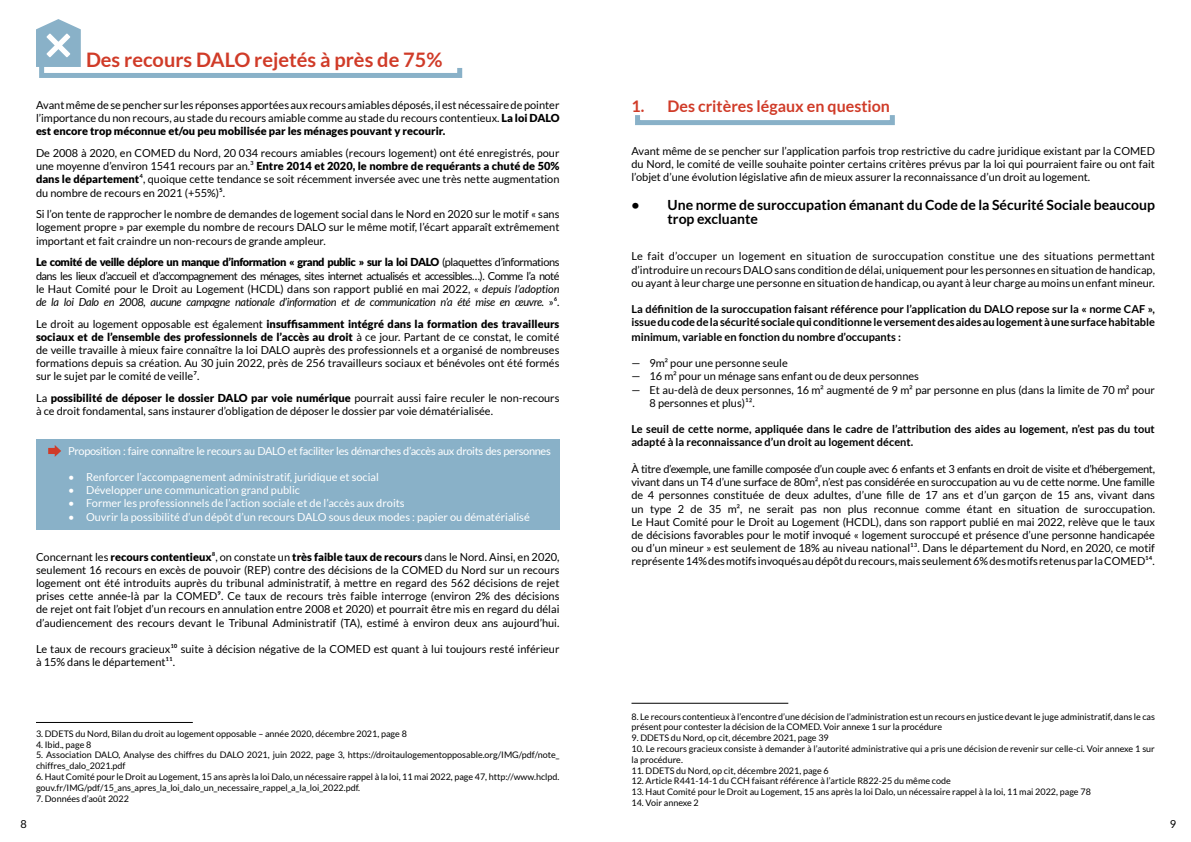
<style>
.page{position:relative;width:1191px;height:842px;background:#fff}
.page>*{position:absolute;margin:0;border:0;box-sizing:border-box;transform-origin:0 0}
.t1{font:700 20px "Lato";color:#d03b28}
.t2{font:700 16px "Lato";color:#d03b28}
.t3{font:700 14px/14px "Lato";color:#000}
.t4{font:11px/13.2px "Lato";color:#000;text-align:justify}
.t5{font:700 11px/13.2px "Lato";color:#000}
.t6{font:11px "Lato";color:#fff}
.t7{font:11px "Lato";letter-spacing:-.03em;color:#fff}
.t8{font:9px/10.8px "Lato";color:#000}
.s1{font-weight:900}
.s2{font-weight:500}
.s3{font-style:italic}
</style>
<div class="page">
<svg style="left:36px;top:19px;width:427px;height:59px"></svg>
<hr style="left:36px;top:722px;width:157px;height:1px;background:#000">
<div style="left:36px;top:439px;width:523px;height:90px;background:#89b1c8"></div>
<svg style="left:48px;top:445px;width:13px;height:12px"></svg>
<div style="left:635px;top:113px;width:260px;height:12px;border:5px solid #89b1c8"></div>
<hr style="left:631px;top:703px;width:157px;height:1px;background:#000">
<h1 class="t1" style="left:86px;top:48px;width:358px">Des recours DALO rejetés à près de 75%</h1>
<p class="t4" style="left:36px;top:98px;width:525px">Avant même de se pencher sur les réponses apportées aux recours amiables déposés, il est nécessaire de pointer l’importance du non recours, au stade du recours amiable comme au stade du recours contentieux. <span class="s1">La loi DALO est encore trop méconnue et/ou peu mobilisée par les ménages pouvant y recourir.</span></p>
<p class="t4" style="left:36px;top:146px;width:525px">De 2008 à 2020, en COMED du Nord, 20 034 recours amiables (recours logement) ont été enregistrés, pour une moyenne d’environ 1541 recours par an.³ <span class="s1">Entre 2014 et 2020, le nombre de requérants a chuté de 50% dans le département</span><span class="s2">⁴</span>, quoique cette tendance se soit récemment inversée avec une très nette augmentation du nombre de recours en 2021 (+55%)<span class="s2">⁵</span>.</p>
<p class="t4" style="left:36px;top:208px;width:525px">Si l’on tente de rapprocher le nombre de demandes de logement social dans le Nord en 2020 sur le motif « sans logement propre » par exemple du nombre de recours DALO sur le même motif, l’écart apparaît extrêmement important et fait craindre un non-recours de grande ampleur.</p>
<p class="t4" style="left:36px;top:256px;width:525px"><span class="s1">Le comité de veille déplore un manque d’information « grand public » sur la loi DALO</span> (plaquettes d’informations dans les lieux d’accueil et d’accompagnement des ménages, sites internet actualisés et accessibles…). Comme l’a noté le Haut Comité pour le Droit au Logement (HCDL) dans son rapport publié en mai 2022, « <span class="s3">depuis l’adoption de la loi Dalo en 2008, aucune campagne nationale d’information et de communication n’a été mise en œuvre.</span> »<span class="s2">⁶</span>.</p>
<p class="t4" style="left:36px;top:317px;width:525px">Le droit au logement opposable est également <span class="s1">insuffisamment intégré dans la formation des travailleurs sociaux et de l’ensemble des professionnels de l’accès au droit</span> à ce jour. Partant de ce constat, le comité de veille travaille à mieux faire connaître la loi DALO auprès des professionnels et a organisé de nombreuses formations depuis sa création. Au 30 juin 2022, près de 256 travailleurs sociaux et bénévoles ont été formés sur le sujet par le comité de veille<span class="s2">⁷</span>.</p>
<p class="t4" style="left:36px;top:391px;width:525px">La <span class="s1">possibilité de déposer le dossier DALO par voie numérique</span> pourrait aussi faire reculer le non-recours à ce droit fondamental, sans instaurer d’obligation de déposer le dossier par voie dématérialisée.</p>
<p class="t7" style="left:68px;top:444px;width:484px">Proposition : faire connaître le recours au DALO et faciliter les démarches d’accès aux droits des personnes</p>
<p class="t6" style="left:68px;top:471px;width:312px">• Renforcer l’accompagnement administratif, juridique et social</p>
<p class="t6" style="left:68px;top:484px;width:233px">• Développer une communication grand public</p>
<p class="t6" style="left:68px;top:497px;width:338px">• Former les professionnels de l’action sociale et de l’accès aux droits</p>
<p class="t6" style="left:68px;top:510px;width:463px">• Ouvrir la possibilité d’un dépôt d’un recours DALO sous deux modes : papier ou dématérialisé</p>
<p class="t4" style="left:36px;top:550px;width:525px">Concernant les <span class="s1">recours contentieux</span><span class="s2">⁸</span>, on constate un <span class="s1">très faible taux de recours</span> dans le Nord. Ainsi, en 2020, seulement 16 recours en excès de pouvoir (REP) contre des décisions de la COMED du Nord sur un recours logement ont été introduits auprès du tribunal administratif, à mettre en regard des 562 décisions de rejet prises cette année-là par la COMED<span class="s2">⁹</span>. Ce taux de recours très faible interroge (environ 2% des décisions de rejet ont fait l’objet d’un recours en annulation entre 2008 et 2020) et pourrait être mis en regard du délai d’audiencement des recours devant le Tribunal Administratif (TA), estimé à environ deux ans aujourd’hui.</p>
<p class="t4" style="left:36px;top:642px;width:525px">Le taux de recours gracieux¹<span class="s2">⁰</span> suite à décision négative de la COMED est quant à lui toujours resté inférieur à 15% dans le département¹¹.</p>
<p class="t8" style="left:36px;top:728px;width:372px">3. DDETS du Nord, Bilan du droit au logement opposable – année 2020, décembre 2021, page 8</p>
<p class="t8" style="left:36px;top:739px;width:57px">4. Ibid., page 8</p>
<p class="t8" style="left:36px;top:750px;width:525px">5. Association DALO, Analyse des chiffres du DALO 2021, juin 2022, page 3, https://droitaulogementopposable.org/IMG/pdf/note_ chiffres_dalo_2021.pdf</p>
<p class="t8" style="left:36px;top:771px;width:525px">6. Haut Comité pour le Droit au Logement, 15 ans après la loi Dalo, un nécessaire rappel à la loi, 11 mai 2022, page 47, http://www.hclpd. gouv.fr/IMG/pdf/15_ans_apres_la_loi_dalo_un_necessaire_rappel_a_la_loi_2022.pdf.</p>
<p class="t8" style="left:36px;top:793px;width:94px">7. Données d’août 2022</p>
<h2 class="t2" style="left:631px;top:97px;width:260px">1. Des critères légaux en question</h2>
<p class="t4" style="left:631px;top:144px;width:525px">Avant même de se pencher sur l’application parfois trop restrictive du cadre juridique existant par la COMED du Nord, le comité de veille souhaite pointer certains critères prévus par la loi qui pourraient faire ou ont fait l’objet d’une évolution législative afin de mieux assurer la reconnaissance d’un droit au logement.</p>
<p class="t3" style="left:667px;top:197px;width:489px;text-indent:-36px">• Une norme de suroccupation émanant du Code de la Sécurité Sociale beaucoup trop excluante</p>
<p class="t4" style="left:631px;top:250px;width:525px">Le fait d’occuper un logement en situation de suroccupation constitue une des situations permettant d’introduire un recours DALO sans condition de délai, uniquement pour les personnes en situation de handicap, ou ayant à leur charge une personne en situation de handicap, ou ayant à leur charge au moins un enfant mineur.</p>
<p class="t5" style="left:631px;top:302px;width:525px">La définition de la suroccupation faisant référence pour l’application du DALO repose sur la « norme CAF », issue du code de la sécurité sociale qui conditionne le versement des aides au logement à une surface habitable</p>
<p class="t5" style="left:631px;top:330px;width:271px">minimum, variable en fonction du nombre d’occupants :</p>
<p class="t4" style="left:631px;top:357px;width:158px">— 9m² pour une personne seule</p>
<p class="t4" style="left:631px;top:370px;width:289px">— 16 m² pour un ménage sans enfant ou de deux personnes</p>
<p class="t4" style="left:649px;top:383px;width:507px;text-indent:-18px">— Et au-delà de deux personnes, 16 m² augmenté de 9 m² par personne en plus (dans la limite de 70 m² pour<br>8 personnes et plus)¹².</p>
<p class="t5" style="left:631px;top:422px;width:525px">Le seuil de cette norme, appliquée dans le cadre de l’attribution des aides au logement, n’est pas du tout adapté à la reconnaissance d’un droit au logement décent.</p>
<p class="t4" style="left:631px;top:462px;width:525px">À titre d’exemple, une famille composée d’un couple avec 6 enfants et 3 enfants en droit de visite et d’hébergement, vivant dans un T4 d’une surface de 80m², n’est pas considérée en suroccupation au vu de cette norme. Une famille de 4 personnes constituée de deux adultes, d’une fille de 17 ans et d’un garçon de 15 ans, vivant dans un type 2 de 35 m², ne serait pas non plus reconnue comme étant en situation de suroccupation.<br>Le Haut Comité pour le Droit au Logement (HCDL), dans son rapport publié en mai 2022, relève que le taux de décisions favorables pour le motif invoqué « logement suroccupé et présence d’une personne handicapée ou d’un mineur » est seulement de 18% au niveau national¹³. Dans le département du Nord, en 2020, ce motif représente 14% des motifs invoqués au dépôt du recours, mais seulement 6% des motifs retenus par la COMED¹<span class="s2">⁴</span>.</p>
<p class="t8" style="left:631px;top:711px;width:525px">8. Le recours contentieux à l’encontre d’une décision de l’administration est un recours en justice devant le juge administratif, dans le cas présent pour contester la décision de la COMED. Voir annexe 1 sur la procédure</p>
<p class="t8" style="left:631px;top:732px;width:199px">9. DDETS du Nord, op cit, décembre 2021, page 39</p>
<p class="t8" style="left:631px;top:743px;width:525px">10. Le recours gracieux consiste à demander à l’autorité administrative qui a pris une décision de revenir sur celle-ci. Voir annexe 1 sur la procédure.</p>
<p class="t8" style="left:631px;top:765px;width:199px">11. DDETS du Nord, op cit, décembre 2021, page 6</p>
<p class="t8" style="left:631px;top:776px;width:321px">12. Article R441-14-1 du CCH faisant référence à l’article R822-25 du même code</p>
<p class="t8" style="left:631px;top:786px;width:461px">13. Haut Comité pour le Droit au Logement, 15 ans après la loi Dalo, un nécessaire rappel à la loi, 11 mai 2022, page 78</p>
<p class="t8" style="left:631px;top:797px;width:69px">14. Voir annexe 2</p>
<p class="t4" style="left:20px;top:818px;width:8px">8</p>
<p class="t4" style="left:1169px;top:818px;width:8px">9</p>
</div>
